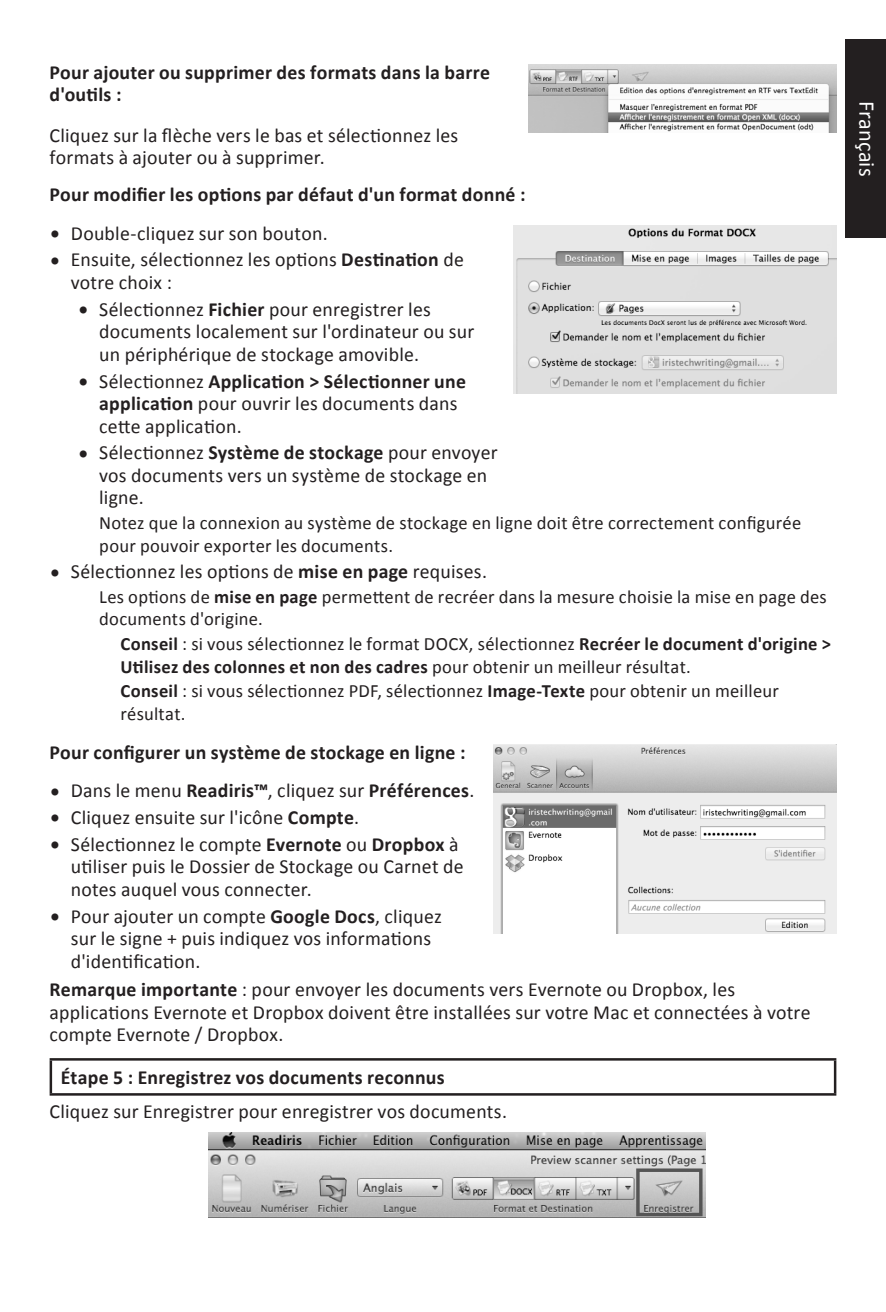
<style>
.page{position:relative;width:886px;height:1312px;background:#fff}
.page>*{position:absolute;margin:0;border:0;box-sizing:border-box;transform-origin:0 0}
.t1{font:22.5px "Calibri";letter-spacing:.005em;color:#fff}
.t2{font:20px/22.5px "Calibri";letter-spacing:.01em;color:#231f20}
.t3{font:700 20px/22.5px "Calibri";letter-spacing:.015em;color:#231f20}
.t4{font:18.75px/22.5px "Calibri";letter-spacing:.015em;color:#231f20}
.s1{font-size:22.5px}
.s2{font-weight:700}
</style>
<div class="page">
<div style="left:845px;top:39px;width:41px;height:198px;background:#231f20"></div>
<hr style="left:50px;top:1057px;width:786px;height:3px;background:#231f20">
<hr style="left:50px;top:1060px;width:2px;height:32px;background:#231f20">
<hr style="left:834px;top:1060px;width:2px;height:32px;background:#231f20">
<hr style="left:50px;top:1092px;width:786px;height:3px;background:#231f20">
<img style="left:209px;top:1132px;width:497px;height:84px">
<img style="left:528px;top:65px;width:308px;height:68px">
<img style="left:513px;top:225px;width:323px;height:168px">
<img style="left:493px;top:744px;width:343px;height:189px">
<p class="t3" style="left:50px;top:60px;width:442px">Pour ajouter ou supprimer des formats dans la barre d'outils :</p>
<p class="t2" style="left:50px;top:123px;width:410px">Cliquez sur la flèche vers le bas et sélectionnez les formats à ajouter ou à supprimer.</p>
<p class="t3" style="left:50px;top:182px;width:477px">Pour modifier les options par défaut d'un format donné :</p>
<p class="t2" style="left:50px;top:221px;width:280px"><span class="s1">•</span> Double-cliquez sur son bouton.</p>
<p class="t2" style="left:71px;top:247px;width:394px;text-indent:-21px"><span class="s1">•</span> Ensuite, sélectionnez les options <span class="s2">Destination</span> de votre choix :</p>
<p class="t2" style="left:99px;top:297px;width:376px;text-indent:-21px"><span class="s1">•</span> Sélectionnez <span class="s2">Fichier</span> pour enregistrer les documents localement sur l'ordinateur ou sur un périphérique de stockage amovible.</p>
<p class="t2" style="left:99px;top:368px;width:368px;text-indent:-21px"><span class="s1">•</span> Sélectionnez <span class="s2">Application &gt; Sélectionner une application</span> pour ouvrir les documents dans cette application.</p>
<p class="t2" style="left:99px;top:440px;width:400px;text-indent:-21px"><span class="s1">•</span> Sélectionnez <span class="s2">Système de stockage</span> pour envoyer vos documents vers un système de stockage en ligne.</p>
<p class="t4" style="left:99px;top:510px;width:704px">Notez que la connexion au système de stockage en ligne doit être correctement configurée pour pouvoir exporter les documents.</p>
<p class="t2" style="left:50px;top:559px;width:439px"><span class="s1">•</span> Sélectionnez les options de <span class="s2">mise en page</span> requises.</p>
<p class="t4" style="left:99px;top:584px;width:729px">Les options de <span class="s2">mise en page</span> permettent de recréer dans la mesure choisie la mise en page des documents d'origine.</p>
<p class="t4" style="left:120px;top:631px;width:712px"><span class="s2">Conseil</span> : si vous sélectionnez le format DOCX, sélectionnez <span class="s2">Recréer le document d'origine &gt;<br>Utilisez des colonnes et non des cadres</span> pour obtenir un meilleur résultat.</p>
<p class="t4" style="left:120px;top:678px;width:660px"><span class="s2">Conseil</span> : si vous sélectionnez PDF, sélectionnez <span class="s2">Image-Texte</span> pour obtenir un meilleur résultat.</p>
<p class="t3" style="left:50px;top:739px;width:417px">Pour configurer un système de stockage en ligne :</p>
<p class="t2" style="left:50px;top:778px;width:426px"><span class="s1">•</span> Dans le menu <span class="s2">Readiris™</span>, cliquez sur <span class="s2">Préférences</span>.</p>
<p class="t2" style="left:50px;top:805px;width:311px"><span class="s1">•</span> Cliquez ensuite sur l'icône <span class="s2">Compte</span>.</p>
<p class="t2" style="left:71px;top:832px;width:394px;text-indent:-21px"><span class="s1">•</span> Sélectionnez le compte <span class="s2">Evernote</span> ou <span class="s2">Dropbox</span> à utiliser puis le Dossier de Stockage ou Carnet de notes auquel vous connecter.</p>
<p class="t2" style="left:71px;top:903px;width:372px;text-indent:-21px"><span class="s1">•</span> Pour ajouter un compte <span class="s2">Google Docs</span>, cliquez sur le signe + puis indiquez vos informations d'identification.</p>
<p class="t2" style="left:50px;top:976px;width:762px"><span class="s2">Remarque importante</span> : pour envoyer les documents vers Evernote ou Dropbox, les applications Evernote et Dropbox doivent être installées sur votre Mac et connectées à votre compte Evernote / Dropbox.</p>
<p class="t3" style="left:61px;top:1065px;width:385px">Étape 5 : Enregistrez vos documents reconnus</p>
<p class="t2" style="left:50px;top:1099px;width:459px">Cliquez sur Enregistrer pour enregistrer vos documents.</p>
<p class="t1" style="left:881px;top:101px;width:77px;rotate:90deg">Français</p>
</div>
